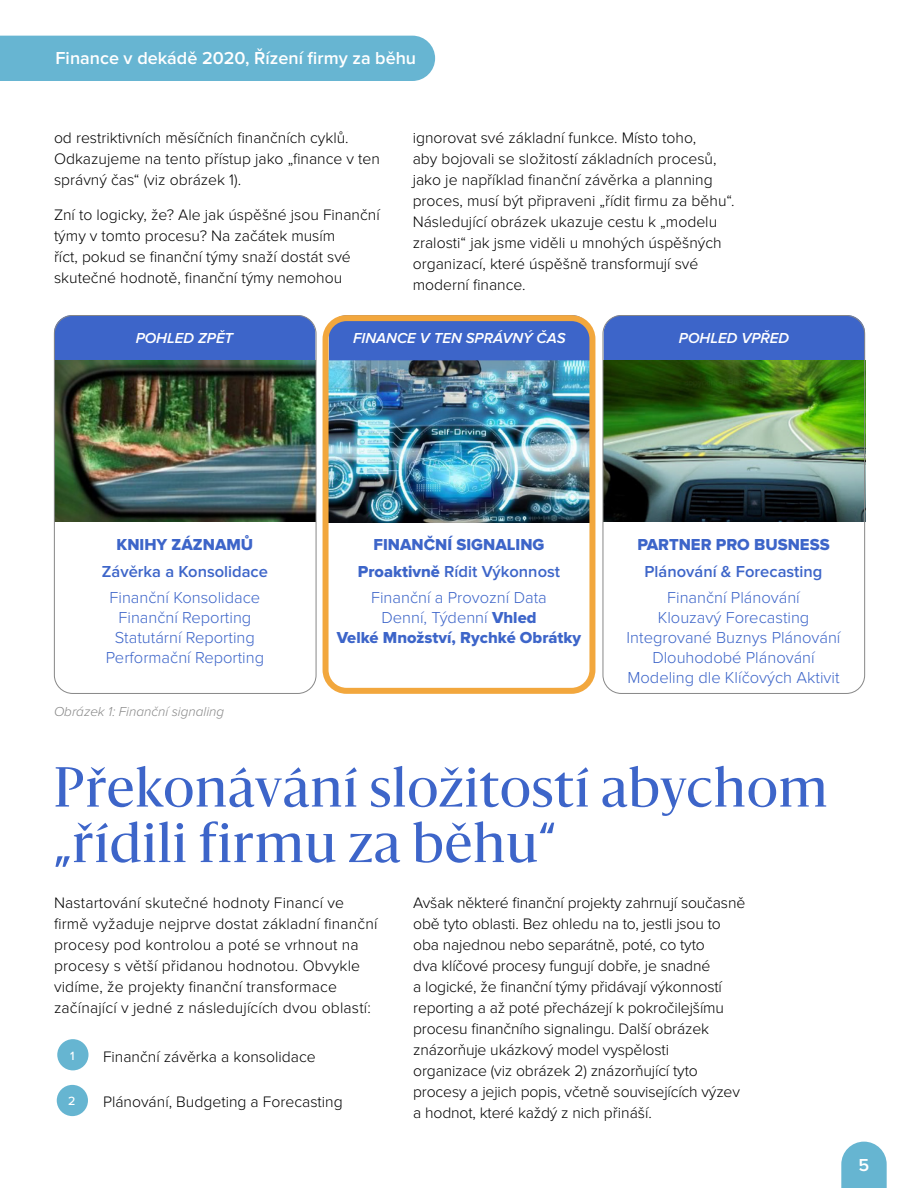
<style>
.page{position:relative;width:918px;height:1188px;background:#fff}
.page>*{position:absolute;margin:0;border:0;box-sizing:border-box;transform-origin:0 0}
.t1{font:52.5px/55.5px "Sanomat";letter-spacing:.03em;color:#3d65c9}
.t2{font:600 18px "Proxima Nova";color:#fff}
.t3{font:300 16.5px/19.8px "Proxima Nova";color:#3d65c9;text-align:center}
.t4{font:16.5px "Proxima Nova Extrabld";color:#3d65c9}
.t5{font:600 16.5px "Proxima Nova";color:#3d65c9}
.t6{font:300 15.75px/21px "Proxima Nova";color:#000}
.t7{font:italic 600 15px "Proxima Nova";color:#fff}
.t8{font:italic 300 13.5px "Proxima Nova";color:#878787}
.t9{font:500 12.45px "Proxima Nova";color:#fff}
.s1{font-family:"Proxima Nova Extrabld";font-weight:400}
.s2{font-weight:600}
</style>
<div class="page">
<div style="left:0;top:36px;width:435px;height:45px;background:#67b5d2"></div>
<svg style="left:841px;top:1142px;width:46px;height:46px"></svg>
<div style="left:57px;top:1039px;width:32px;height:31px;background:#66b5d1;border-radius:50%"></div>
<div style="left:57px;top:1085px;width:31px;height:31px;background:#66b5d1;border-radius:50%"></div>
<img style="left:330px;top:360px;width:258px;height:162px">
<div style="left:330px;top:322px;width:258px;height:38px;background:#3d65c9"></div>
<div style="left:323px;top:315px;width:272px;height:379px;border:6px solid #f2a73d;border-radius:21px"></div>
<div style="left:54px;top:315px;width:261px;height:45px;background:#3d65c9"></div>
<img style="left:56px;top:360px;width:258px;height:162px">
<div style="left:54px;top:315px;width:262px;height:379px;border:1px solid #878787;border-radius:18px"></div>
<div style="left:604px;top:315px;width:261px;height:45px;background:#3d65c9"></div>
<img style="left:605px;top:360px;width:258px;height:162px">
<div style="left:603px;top:315px;width:262px;height:379px;border:1px solid #878787;border-radius:18px"></div>
<p class="t2" style="left:56px;top:48px;width:362px">Finance v dekádě 2020, Řízení firmy za běhu</p>
<p class="t6" style="left:54px;top:128px;width:328px">od restriktivních měsíčních finančních cyklů.<br>Odkazujeme na tento přístup jako „finance v ten správný čas“ (viz obrázek 1).</p>
<p class="t6" style="left:54px;top:204px;width:327px">Zní to logicky, že? Ale jak úspěšné jsou Finanční týmy v tomto procesu? Na začátek musím<br>říct, pokud se finanční týmy snaží dostát své skutečné hodnotě, finanční týmy nemohou</p>
<p class="t6" style="left:413px;top:128px;width:321px">ignorovat své základní funkce. Místo toho,<br>aby bojovali se složitostí základních procesů, jako je například finanční závěrka a planning proces, musí být připraveni „řídit firmu za běhu“.<br>Následující obrázek ukazuje cestu k „modelu zralosti“ jak jsme viděli u mnohých úspěšných organizací, které úspěšně transformují své moderní finance.</p>
<p class="t7" style="left:136px;top:330px;width:99px">POHLED ZPĚT</p>
<p class="t7" style="left:353px;top:330px;width:214px">FINANCE V TEN SPRÁVNÝ ČAS</p>
<p class="t7" style="left:679px;top:330px;width:112px">POHLED VPŘED</p>
<p class="t4" style="left:117px;top:535px;width:138px">KNIHY ZÁZNAMŮ</p>
<p class="t5" style="left:102px;top:562px;width:168px">Závěrka a Konsolidace</p>
<p class="t3" style="left:106px;top:588px;width:160px">Finanční Konsolidace<br>Finanční Reporting<br>Statutární Reporting<br>Performační Reporting</p>
<p class="t8" style="left:54px;top:704px;width:172px">Obrázek 1: Finanční signaling</p>
<p class="t4" style="left:373px;top:535px;width:173px">FINANČNÍ SIGNALING</p>
<p class="t3" style="left:358px;top:558px;width:204px;line-height:26.5px"><span class="s1">Proaktivně</span> <span class="s2">Rídit Výkonnost<br></span>Finanční a Provozní Data</p>
<p class="t3" style="left:381px;top:608px;width:157px">Denní, Týdenní <span class="s1">Vhled</span></p>
<p class="t4" style="left:337px;top:628px;width:246px">Velké Množství, Rychké Obrátky</p>
<p class="t4" style="left:637px;top:535px;width:194px">PARTNER PRO BUSNESS</p>
<p class="t5" style="left:645px;top:562px;width:179px">Plánování &amp; Forecasting</p>
<p class="t3" style="left:627px;top:588px;width:215px">Finanční Plánování<br>Klouzavý Forecasting<br>Integrované Buznys Plánování<br>Dlouhodobé Plánování<br>Modeling dle Klíčových Aktivit</p>
<h1 class="t1" style="left:54px;top:756px;width:775px">Překonávání složitostí abychom „řídili firmu za běhu“</h1>
<p class="t6" style="left:54px;top:893px;width:325px">Nastartování skutečné hodnoty Financí ve firmě vyžaduje nejprve dostat základní finanční procesy pod kontrolou a poté se vrhnout na procesy s větší přidanou hodnotou. Obvykle vidíme, že projekty finanční transformace začínající v jedné z následujících dvou oblastí:</p>
<p class="t6" style="left:413px;top:893px;width:334px">Avšak některé finanční projekty zahrnují současně obě tyto oblasti. Bez ohledu na to, jestli jsou to oba najednou nebo separátně, poté, co tyto<br>dva klíčové procesy fungují dobře, je snadné<br>a logické, že finanční týmy přidávají výkonností reporting a až poté přecházejí k pokročilejšímu procesu finančního signalingu. Další obrázek znázorňuje ukázkový model vyspělosti organizace (viz obrázek 2) znázorňující tyto procesy a jejich popis, včetně souvisejících výzev a hodnot, které každý z nich přináší.</p>
<p class="t9" style="left:70px;top:1046px;width:6px">1</p>
<p class="t6" style="left:103px;top:1046px;width:214px">Finanční závěrka a konsolidace</p>
<p class="t9" style="left:68px;top:1092px;width:9px">2</p>
<p class="t6" style="left:103px;top:1092px;width:241px">Plánování, Budgeting a Forecasting</p>
<p class="t2" style="left:859px;top:1154px;width:12px">5</p>
</div>
